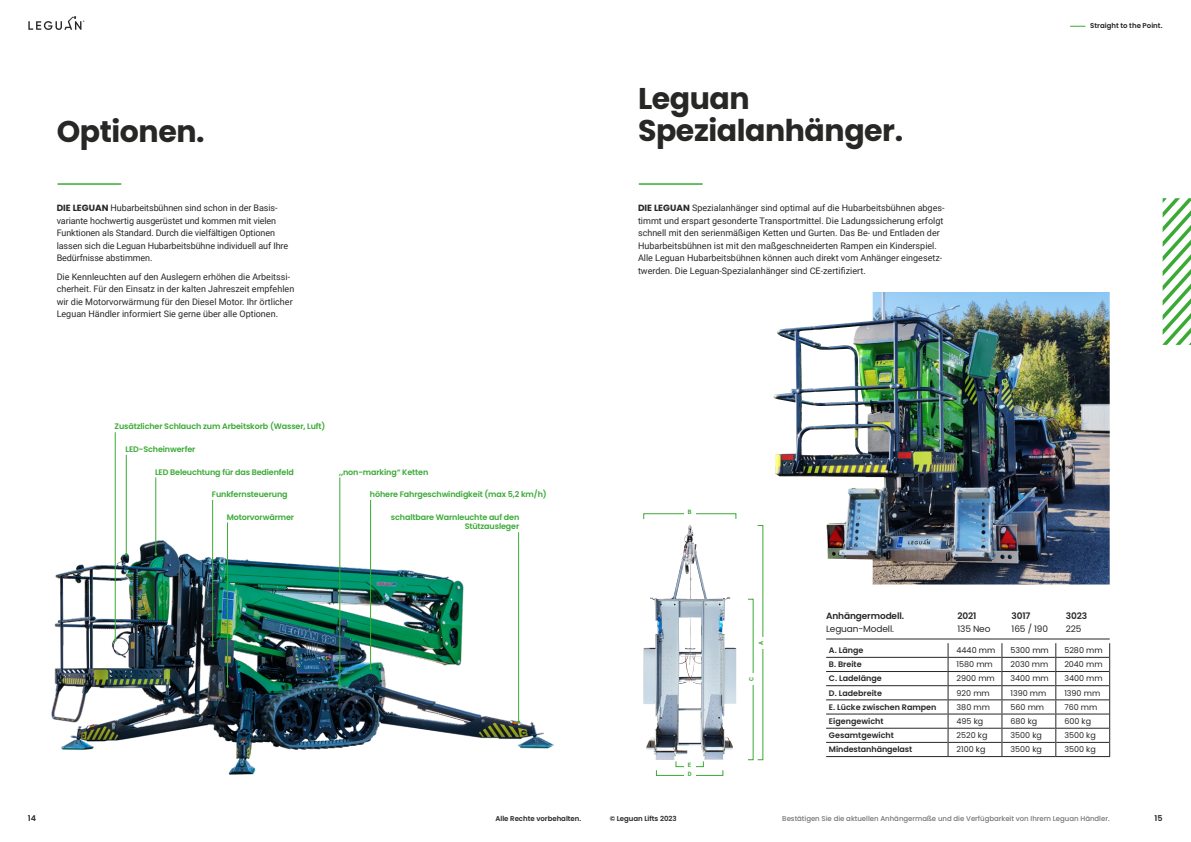
<style>
.page{position:relative;width:1191px;height:842px;background:#fff}
.page>*{position:absolute;margin:0;border:0;box-sizing:border-box;transform-origin:0 0}
.t1{font:700 30px/32.5px "Poppins";letter-spacing:-.015em;color:#272726}
.t2{font:9px/12.5px "Roboto";color:#272726}
.t3{font:9px "Poppins";letter-spacing:-.015em;color:#272726}
.t4{font:600 9px "Poppins";letter-spacing:-.015em;color:#272726}
.t5{font:600 8px/9.6px "Poppins";letter-spacing:-.015em;color:#3aaa35;text-align:right}
.t6{font:8px "Poppins";color:#272726}
.t7{font:600 8px "Poppins";color:#272726}
.t8{font:8px "Poppins";color:#1d1d1b}
.t9{font:500 7px "Poppins";letter-spacing:-.005em;color:#757574}
.t10{font:600 7px "Poppins";letter-spacing:-.005em;color:#272726}
.t11{font:600 7px "Poppins";color:#252022}
.t12{font:700 6px/8.6px "Roboto";color:#3aaa35}
.s1{font-family:"Poppins";font-weight:700}
</style>
<div class="page">
<img style="left:51px;top:432px;width:504px;height:343px">
<svg style="left:1070px;top:26px;width:15px;height:1px"></svg>
<svg style="left:28px;top:16px;width:56px;height:14px"></svg>
<hr style="left:57px;top:183px;width:64px;height:2px;background:#3aaa35">
<hr style="left:115px;top:432px;width:1px;height:208px;background:#3aaa35">
<hr style="left:126px;top:455px;width:1px;height:99px;background:#3aaa35">
<hr style="left:155px;top:477px;width:1px;height:77px;background:#3aaa35">
<hr style="left:339px;top:477px;width:1px;height:211px;background:#3aaa35">
<hr style="left:212px;top:500px;width:1px;height:146px;background:#3aaa35">
<hr style="left:370px;top:500px;width:1px;height:168px;background:#3aaa35">
<hr style="left:227px;top:522px;width:1px;height:164px;background:#3aaa35">
<hr style="left:518px;top:532px;width:1px;height:190px;background:#3aaa35">
<hr style="left:639px;top:183px;width:63px;height:2px;background:#3aaa35">
<svg style="left:1162px;top:198px;width:29px;height:147px"></svg>
<hr style="left:826px;top:638px;width:283px;height:1px;background:#272726">
<hr style="left:947px;top:657px;width:54px;height:1px;background:#272726">
<hr style="left:947px;top:671px;width:54px;height:1px;background:#272726">
<hr style="left:947px;top:685px;width:54px;height:1px;background:#272726">
<hr style="left:947px;top:699px;width:54px;height:1px;background:#272726">
<hr style="left:1001px;top:657px;width:54px;height:1px;background:#272726">
<hr style="left:1001px;top:671px;width:54px;height:1px;background:#272726">
<hr style="left:1001px;top:685px;width:54px;height:1px;background:#272726">
<hr style="left:1001px;top:699px;width:54px;height:1px;background:#272726">
<hr style="left:1055px;top:657px;width:54px;height:1px;background:#272726">
<hr style="left:1055px;top:671px;width:54px;height:1px;background:#272726">
<hr style="left:1055px;top:685px;width:54px;height:1px;background:#272726">
<hr style="left:1055px;top:699px;width:54px;height:1px;background:#272726">
<hr style="left:826px;top:657px;width:121px;height:1px;background:#272726">
<hr style="left:826px;top:671px;width:121px;height:1px;background:#272726">
<hr style="left:826px;top:685px;width:121px;height:1px;background:#272726">
<hr style="left:826px;top:699px;width:121px;height:1px;background:#272726">
<hr style="left:826px;top:714px;width:121px;height:1px;background:#272726">
<hr style="left:826px;top:728px;width:121px;height:1px;background:#272726">
<hr style="left:826px;top:742px;width:121px;height:1px;background:#272726">
<hr style="left:826px;top:756px;width:122px;height:1px;background:#272726">
<hr style="left:947px;top:714px;width:54px;height:1px;background:#272726">
<svg style="left:947px;top:643px;width:1px;height:113px"></svg>
<hr style="left:947px;top:728px;width:54px;height:1px;background:#272726">
<hr style="left:1001px;top:714px;width:54px;height:1px;background:#272726">
<svg style="left:1001px;top:643px;width:1px;height:113px"></svg>
<hr style="left:1001px;top:728px;width:54px;height:1px;background:#272726">
<hr style="left:1055px;top:714px;width:54px;height:1px;background:#272726">
<svg style="left:1055px;top:643px;width:1px;height:113px"></svg>
<hr style="left:1055px;top:728px;width:54px;height:1px;background:#272726">
<hr style="left:948px;top:742px;width:53px;height:1px;background:#272726">
<hr style="left:948px;top:756px;width:54px;height:1px;background:#272726">
<hr style="left:1002px;top:742px;width:53px;height:1px;background:#272726">
<hr style="left:1002px;top:756px;width:53px;height:1px;background:#272726">
<hr style="left:1056px;top:742px;width:53px;height:1px;background:#272726">
<hr style="left:1055px;top:756px;width:55px;height:1px;background:#272726">
<svg style="left:1109px;top:643px;width:1px;height:113px"></svg>
<img style="left:773px;top:292px;width:336px;height:292px">
<div style="left:643px;top:513px;width:93px;height:6px;border:1px solid #3aaa35"></div>
<div style="left:675px;top:761px;width:28px;height:6px;border:1px solid #3aaa35"></div>
<div style="left:656px;top:770px;width:67px;height:6px;border:1px solid #3aaa35"></div>
<div style="left:684px;top:510px;width:11px;height:8px;background:#fff"></div>
<div style="left:684px;top:763px;width:11px;height:8px;background:#fff"></div>
<div style="left:684px;top:771px;width:11px;height:9px;background:#fff"></div>
<img style="left:643px;top:525px;width:93px;height:235px">
<h1 class="t1" style="left:57px;top:115px;width:149px">Optionen.</h1>
<p class="t2" style="left:57px;top:201px;width:233px"><span class="s1">DIE LEGUAN</span> Hubarbeitsbühnen sind schon in der Basis&shy;variante hochwertig ausgerüstet und kommen mit vielen Funktionen als Standard. Durch die vielfältigen Optionen lassen sich die Leguan Hubarbeitsbühne individuell auf Ihre Bedürfnisse abstimmen.</p>
<p class="t2" style="left:57px;top:270px;width:239px">Die Kennleuchten auf den Auslegern erhöhen die Arbeitssi&shy;cherheit. Für den Einsatz in der kalten Jahreszeit empfehlen wir die Motorvorwärmung für den Diesel Motor. Ihr örtlicher Leguan Händler informiert Sie gerne über alle Optionen.</p>
<h1 class="t1" style="left:638px;top:82px;width:267px">Leguan<br>Spezialanhänger.</h1>
<p class="t2" style="left:638px;top:201px;width:308px"><span class="s1">DIE LEGUAN</span> Spezialanhänger sind optimal auf die Hubarbeitsbühnen abges&shy;timmt und erspart gesonderte Transportmittel. Die Ladungssicherung erfolgt schnell mit den serienmäßigen Ketten und Gurten. Das Be- und Entladen der Hubarbeitsbühnen ist mit den maßgeschneiderten Rampen ein Kinderspiel.<br>Alle Leguan Hubarbeitsbühnen können auch direkt vom Anhänger eingesetz&shy;twerden. Die Leguan-Spezialanhänger sind CE-zertifiziert.</p>
<p class="t11" style="left:1090px;top:22px;width:74px">Straight to the Point.</p>
<p class="t5" style="left:114px;top:422px;width:212px">Zusätzlicher Schlauch zum Arbeitskorb (Wasser, Luft)</p>
<p class="t5" style="left:126px;top:444px;width:71px">LED-Scheinwerfer</p>
<p class="t5" style="left:155px;top:467px;width:140px">LED Beleuchtung für das Bedienfeld</p>
<p class="t5" style="left:339px;top:467px;width:91px">„non-marking“ Ketten</p>
<p class="t5" style="left:212px;top:490px;width:77px">Funkfernsteuerung</p>
<p class="t5" style="left:370px;top:490px;width:178px">höhere Fahrgeschwindigkeit (max 5,2 km/h)</p>
<p class="t5" style="left:227px;top:512px;width:69px">Motorvorwärmer</p>
<p class="t5" style="left:391px;top:512px;width:130px">schaltbare Warnleuchte auf den<br>Stützausleger</p>
<p class="t12" style="left:688px;top:507px;width:5px">B</p>
<p class="t7" style="left:28px;top:813px;width:10px">14</p>
<p class="t10" style="left:495px;top:814px;width:87px">Alle Rechte vorbehalten.</p>
<p class="t12" style="left:687px;top:761px;width:5px">E<br>D</p>
<p class="t12" style="left:756px;top:645px;width:6px;rotate:-90deg">A</p>
<p class="t12" style="left:747px;top:681px;width:5px;rotate:-90deg">C</p>
<p class="t4" style="left:826px;top:610px;width:79px">Anhängermodell.</p>
<p class="t3" style="left:826px;top:624px;width:69px">Leguan-Modell.</p>
<p class="t4" style="left:957px;top:610px;width:20px">2021</p>
<p class="t3" style="left:957px;top:624px;width:35px">135 Neo</p>
<p class="t4" style="left:1011px;top:610px;width:20px">3017</p>
<p class="t3" style="left:1011px;top:624px;width:38px">165 / 190</p>
<p class="t4" style="left:1065px;top:610px;width:23px">3023</p>
<p class="t3" style="left:1065px;top:624px;width:17px">225</p>
<p class="t7" style="left:829px;top:645px;width:36px">A. Länge</p>
<p class="t8" style="left:956px;top:645px;width:40px">4440 mm</p>
<p class="t8" style="left:1010px;top:645px;width:40px">5300 mm</p>
<p class="t8" style="left:1064px;top:645px;width:40px">5280 mm</p>
<p class="t7" style="left:829px;top:660px;width:34px">B. Breite</p>
<p class="t6" style="left:956px;top:660px;width:38px">1580 mm</p>
<p class="t6" style="left:1010px;top:660px;width:39px">2030 mm</p>
<p class="t6" style="left:1064px;top:660px;width:40px">2040 mm</p>
<p class="t7" style="left:829px;top:674px;width:54px">C. Ladelänge</p>
<p class="t6" style="left:956px;top:674px;width:40px">2900 mm</p>
<p class="t6" style="left:1010px;top:674px;width:40px">3400 mm</p>
<p class="t6" style="left:1064px;top:674px;width:40px">3400 mm</p>
<p class="t7" style="left:829px;top:688px;width:55px">D. Ladebreite</p>
<p class="t6" style="left:956px;top:688px;width:35px">920 mm</p>
<p class="t6" style="left:1010px;top:688px;width:37px">1390 mm</p>
<p class="t6" style="left:1064px;top:688px;width:37px">1390 mm</p>
<p class="t7" style="left:829px;top:702px;width:109px">E. Lücke zwischen Rampen</p>
<p class="t6" style="left:956px;top:702px;width:35px">380 mm</p>
<p class="t6" style="left:1010px;top:702px;width:35px">560 mm</p>
<p class="t6" style="left:1064px;top:702px;width:35px">760 mm</p>
<p class="t7" style="left:829px;top:716px;width:56px">Eigengewicht</p>
<p class="t6" style="left:956px;top:716px;width:28px">495 kg</p>
<p class="t6" style="left:1010px;top:716px;width:28px">680 kg</p>
<p class="t6" style="left:1064px;top:716px;width:28px">600 kg</p>
<p class="t7" style="left:829px;top:731px;width:66px">Gesamtgewicht</p>
<p class="t6" style="left:956px;top:731px;width:32px">2520 kg</p>
<p class="t6" style="left:1010px;top:731px;width:33px">3500 kg</p>
<p class="t6" style="left:1064px;top:731px;width:33px">3500 kg</p>
<p class="t7" style="left:829px;top:745px;width:85px">Mindestanhängelast</p>
<p class="t6" style="left:956px;top:745px;width:30px">2100 kg</p>
<p class="t6" style="left:1010px;top:745px;width:33px">3500 kg</p>
<p class="t6" style="left:1064px;top:745px;width:33px">3500 kg</p>
<p class="t10" style="left:609px;top:814px;width:68px">© Leguan Lifts 2023</p>
<p class="t7" style="left:1154px;top:813px;width:10px">15</p>
<p class="t9" style="left:782px;top:814px;width:329px">Bestätigen Sie die aktuellen Anhängermaße und die Verfügbarkeit von Ihrem Leguan Händler.</p>
</div>
